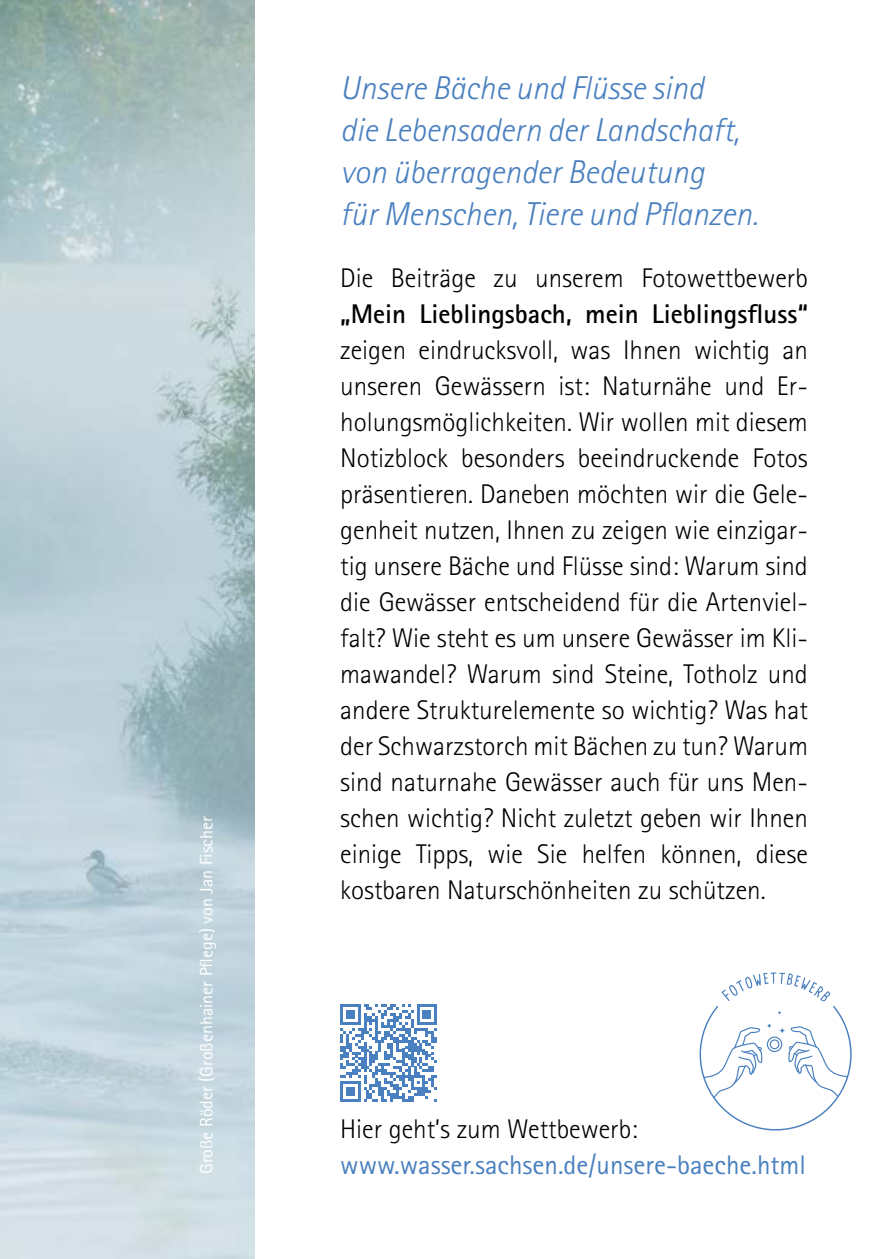
<style>
.page{position:relative;width:893px;height:1259px;background:#fff}
.page>*{position:absolute;margin:0;border:0;box-sizing:border-box;transform-origin:0 0}
.Text_Motivation_11_14_blau_P{font:italic 300 33px/42px "Rotis Sans Serif Pro";color:#4a80bf}
.Text_9_12_Block_P{font:300 27px/36px "Rotis Sans Serif Pro";color:#000;text-align:justify}
.Text_9_12_P{font:27px "Rotis Sans Serif Pro";color:#4a80bf}
.Text_9_12_P-2{font:300 27px "Rotis Sans Serif Pro";color:#000}
.t1{font:18px "Rotis Sans Serif Pro";color:#fff}
.s1{font-weight:700}
</style>
<div class="page">
<img style="left:0;top:0;width:254px;height:1259px">
<svg style="left:340px;top:1004px;width:97px;height:97px"></svg>
<svg style="left:699px;top:972px;width:153px;height:158px"></svg>
<p class="t1" style="left:196px;top:1174px;width:359px;rotate:-90deg">Große Röder (Großenhainer Pflege) von Jan Fischer</p>
<p class="Text_Motivation_11_14_blau_P" style="left:340px;top:67px;width:419px">Unsere Bäche und Flüsse sind<br>die Lebensadern der Landschaft, von überragender Bedeutung<br>für Menschen, Tiere und Pflanzen.</p>
<p class="Text_9_12_Block_P" style="left:340px;top:260px;width:469px">Die Beiträge zu unserem Fotowettbewerb <span class="s1">„Mein Lieblingsbach, mein Lieblingsfluss“ </span>zeigen eindrucksvoll, was Ihnen wichtig an unseren Gewässern ist: Naturnähe und Er&shy;holungsmöglichkeiten. Wir wollen mit diesem Notizblock besonders beeindruckende Fotos präsentieren. Daneben möchten wir die Gele&shy;genheit nutzen, Ihnen zu zeigen wie einzigar&shy;tig unsere Bäche und Flüsse sind: Warum sind die Gewässer entscheidend für die Artenviel&shy;falt? Wie steht es um unsere Gewässer im Kli&shy;mawandel? Warum sind Steine, Totholz und andere Strukturelemente so wichtig? Was hat der Schwarzstorch mit Bächen zu tun? Warum sind naturnahe Gewässer auch für uns Men&shy;schen wichtig? Nicht zuletzt geben wir Ihnen einige Tipps, wie Sie helfen können, diese kostbaren Naturschönheiten zu schützen.</p>
<p class="Text_9_12_P-2" style="left:340px;top:1113px;width:299px">Hier geht’s zum Wettbewerb:</p>
<p class="Text_9_12_P" style="left:340px;top:1148px;width:467px">www.wasser.sachsen.de/unsere-baeche.html</p>
</div>
